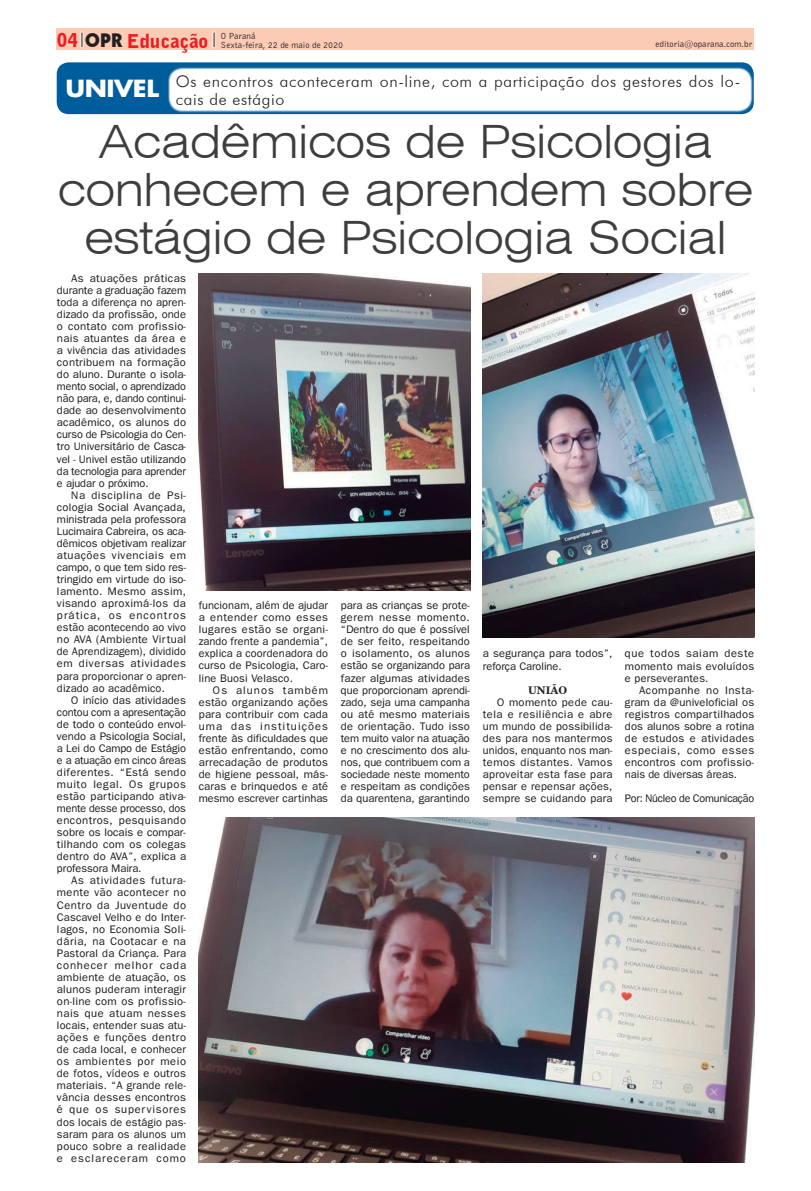
<style>
.page{position:relative;width:811px;height:1191px;background:#fff}
.page>*{position:absolute;margin:0;border:0;box-sizing:border-box;transform-origin:0 0}
.t1{font:300 expanded 46px/48px "Swiss 721 BT";letter-spacing:-.01em;color:#3e3e3f;text-align:center}
.t2{font:900 19px "Bell Gothic BT";color:#ee1d23}
.t3{font:300 16px/18px "Futura BT";letter-spacing:.04em;color:#231f20}
.t4{font:11px/12.1px "Franklin Gothic";letter-spacing:.02em;color:#231f20;text-align:justify}
.t5{font:11px "Franklin Gothic";letter-spacing:-.015em;color:#231f20}
.t6{font:700 10.5px "Century Schoolbook BT";color:#231f20}
.t7{font:9px/9px "Bell Gothic BT";color:#231f20}
.s1{font-family:"Geometric 231 BT Heavy C";font-weight:400;color:#231f20}
.s2{font-family:"Futura";font-weight:700;font-size:23px;color:#fff}
</style>
<div class="page">
<div style="left:57px;top:28px;width:697px;height:22px;background:#fccbb6"></div>
<svg style="left:80px;top:31px;width:4px;height:18px"></svg>
<svg style="left:82px;top:33px;width:1px;height:14px"></svg>
<svg style="left:212px;top:31px;width:4px;height:18px"></svg>
<svg style="left:214px;top:33px;width:1px;height:14px"></svg>
<svg style="left:56px;top:62px;width:698px;height:53px"></svg>
<div style="left:57px;top:62px;width:697px;height:52px;background:#005d9c;border-radius:12px"></div>
<svg style="left:168px;top:67px;width:584px;height:45px"></svg>
<div style="left:171px;top:70px;width:579px;height:39px;background:#fff;border-radius:12px"></div>
<div style="left:170px;top:69px;width:580px;height:41px;border:1px solid #fff;border-radius:12px"></div>
<img style="left:483px;top:274px;width:271px;height:363px">
<img style="left:199px;top:817px;width:555px;height:345px">
<img style="left:199px;top:274px;width:271px;height:316px">
<h2 class="t2" style="left:57px;top:29px;width:153px">04 <span class="s1">OPR</span> Educação</h2>
<p class="t7" style="left:221px;top:31px;width:124px">O Paraná<br>Sexta-feira, 22 de maio de 2020</p>
<p class="t7" style="left:655px;top:39px;width:98px">editoria@oparana.com.br</p>
<h3 class="t3" style="left:176px;top:72px;width:566px;text-indent:-110px"><span class="s2">UNIVEL</span> Os encontros aconteceram on-line, com a participação dos gestores dos lo&shy;cais de estágio</h3>
<h1 class="t1" style="left:58px;top:117px;width:697px">Acadêmicos de Psicologia conhecem e aprendem sobre estágio de Psicologia Social</h1>
<p class="t4" style="left:57px;top:272px;width:131px;text-indent:14px">As atuações práticas durante a graduação fazem toda a diferença no apren&shy;dizado da profissão, onde o contato com profissio&shy;nais atuantes da área e a vivência das atividades contribuem na formação do aluno. Durante o isola&shy;mento social, o aprendizado não para, e, dando continui&shy;dade ao desenvolvimento acadêmico, os alunos do curso de Psicologia do Cen&shy;tro Universitário de Casca&shy;vel - Univel estão utilizando da tecnologia para aprender e ajudar o próximo.</p>
<p class="t4" style="left:57px;top:489px;width:131px;text-indent:14px">Na disciplina de Psi&shy;cologia Social Avançada, ministrada pela professora Lucimaira Cabreira, os aca&shy;dêmicos objetivam realizar atuações vivenciais em campo, o que tem sido res&shy;tringido em virtude do iso&shy;lamento. Mesmo assim, visando aproximá-los da prática, os encontros estão acontecendo ao vivo no AVA (Ambiente Virtual de Aprendizagem), dividido em diversas atividades para proporcionar o apren&shy;dizado ao acadêmico.</p>
<p class="t4" style="left:57px;top:693px;width:131px;text-indent:14px">O início das atividades contou com a apresentação de todo o conteúdo envol&shy;vendo a Psicologia Social, a Lei do Campo de Estágio e a atuação em cinco áreas diferentes. “Está sendo muito legal. Os grupos estão participando ativa&shy;mente desse processo, dos encontros, pesquisando sobre os locais e compar&shy;tilhando com os colegas dentro do AVA”, explica a professora Maira.</p>
<p class="t4" style="left:57px;top:874px;width:131px;text-indent:14px">As atividades futura&shy;mente vão acontecer no Centro da Juventude do Cascavel Velho e do Inter&shy;lagos, no Economia Soli&shy;dária, na Cootacar e na Pastoral da Criança. Para conhecer melhor cada ambiente de atuação, os alunos puderam interagir on-line com os profissio&shy;nais que atuam nesses locais, entender suas atu&shy;ações e funções dentro de cada local, e conhecer os ambientes por meio de fotos, vídeos e outros materiais. “A grande rele&shy;vância desses encontros é que os supervisores dos locais de estágio pas&shy;saram para os alunos um pouco sobre a realidade e esclareceram como</p>
<p class="t4" style="left:199px;top:599px;width:131px">funcionam, além de ajudar a entender como esses lugares estão se organi&shy;zando frente a pandemia”, explica a coordenadora do curso de Psicologia, Caro&shy;line Buosi Velasco.</p>
<p class="t4" style="left:199px;top:683px;width:131px;text-indent:14px">Os alunos também estão organizando ações para contribuir com cada uma das instituições frente às dificuldades que estão enfrentando, como arrecadação de produtos de higiene pessoal, más&shy;caras e brinquedos e até mesmo escrever cartinhas</p>
<p class="t4" style="left:341px;top:599px;width:131px">para as crianças se prote&shy;gerem nesse momento. “Dentro do que é possível de ser feito, respeitando o isolamento, os alunos estão se organizando para fazer algumas atividades que proporcionam aprendi&shy;zado, seja uma campanha ou até mesmo materiais de orientação. Tudo isso tem muito valor na atuação e no crescimento dos alu&shy;nos, que contribuem com a sociedade neste momento e respeitam as condições da quarentena, garantindo</p>
<p class="t4" style="left:483px;top:647px;width:131px">a segurança para todos”, reforça Caroline.</p>
<p class="t6" style="left:528px;top:682px;width:40px">UNIÃO</p>
<p class="t4" style="left:483px;top:696px;width:131px;text-indent:14px">O momento pede cau&shy;tela e resiliência e abre um mundo de possibilida&shy;des para nos mantermos unidos, enquanto nos man&shy;temos distantes. Vamos aproveitar esta fase para pensar e repensar ações, sempre se cuidando para</p>
<p class="t4" style="left:625px;top:647px;width:131px">que todos saiam deste momento mais evoluídos e perseverantes.</p>
<p class="t4" style="left:625px;top:683px;width:131px;text-indent:14px">Acompanhe no Insta&shy;gram da @univeloficial os registros compartilhados dos alunos sobre a rotina de estudos e atividades especiais, como esses encontros com profissio&shy;nais de diversas áreas.</p>
<p class="t5" style="left:625px;top:792px;width:131px">Por: Núcleo de Comunicação</p>
</div>
